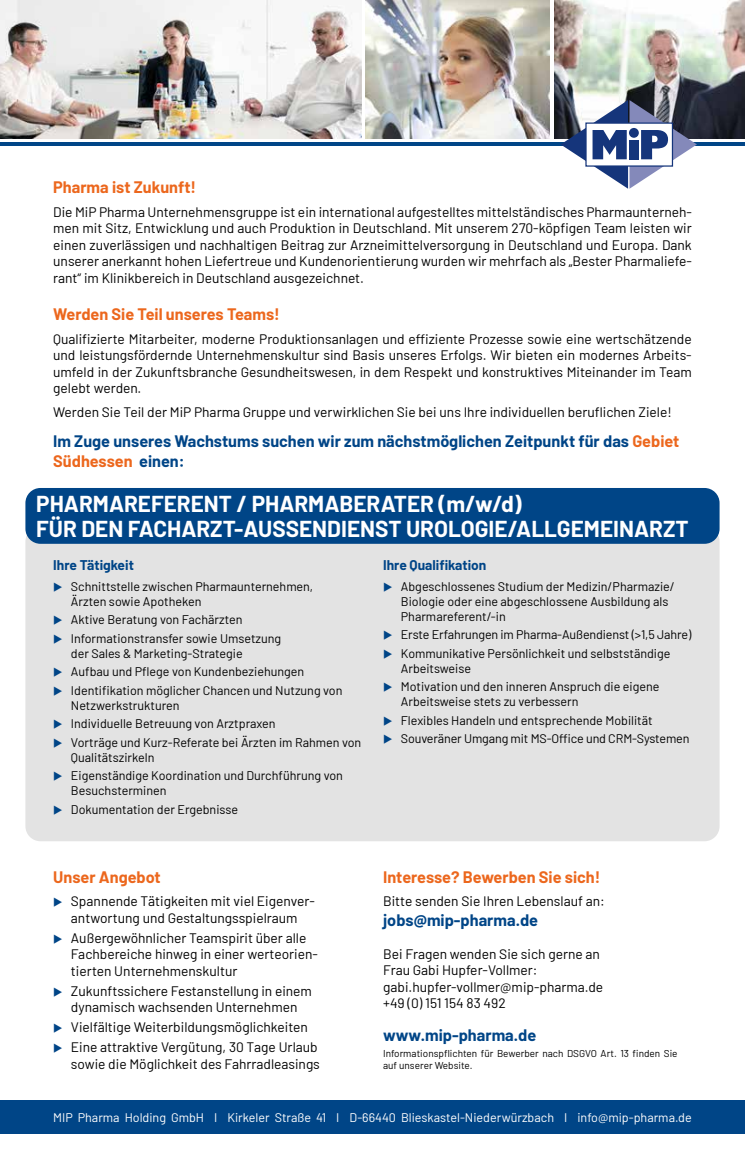
<style>
.page{position:relative;width:745px;height:1152px;background:#fff}
.page>*{position:absolute;margin:0;border:0;box-sizing:border-box;transform-origin:0 0}
.t1{font:700 22.5px/25px "Barlow";color:#fff}
.t2{font:700 16.25px/19.5px "Barlow";color:#004587}
.t3{font:700 16.25px "Barlow";color:#ec671d}
.t4{font:13.75px/16.5px "Barlow";color:#000}
.t5{font:700 13.75px "Barlow";color:#004587}
.t6{font:12.5px/18.5px "Barlow";color:#000}
.t7{font:12.5px "Barlow";color:#fff}
.t8{font:10px/12px "Barlow";color:#000}
.s1{color:#ec671d}
</style>
<div class="page">
<img style="left:0;top:0;width:361px;height:138px">
<img style="left:554px;top:0;width:190px;height:138px">
<hr style="left:0;top:142px;width:744px;height:3px;background:#004587">
<svg style="left:560px;top:100px;width:136px;height:89px"></svg>
<div style="left:628px;top:140px;width:10px;height:19px;background:#15357b"></div>
<div style="left:628px;top:128px;width:10px;height:10px;background:#15357b;border-radius:50%"></div>
<img style="left:365px;top:0;width:184px;height:138px">
<div style="left:0;top:1100px;width:744px;height:33px;background:#004587"></div>
<div style="left:25px;top:526px;width:694px;height:315px;background:#e3e3e3;border-radius:15px"></div>
<div style="left:25px;top:488px;width:694px;height:56px;background:#004587;border-radius:15px"></div>
<p class="t3" style="left:53px;top:175px;width:144px">Pharma ist Zukunft!</p>
<p class="t4" style="left:53px;top:203px;width:639px;text-align:justify">Die MiP Pharma Unternehmensgruppe ist ein international aufgestelltes mittelständisches Pharmaunterneh&shy;men mit Sitz, Entwicklung und auch Produktion in Deutschland. Mit unserem 270-köpfigen Team leisten wir einen zuverlässigen und nachhaltigen Beitrag zur Arzneimittelversorgung in Deutschland und Europa. Dank unserer anerkannt hohen Liefertreue und Kundenorientierung wurden wir mehrfach als „Bester Pharmaliefe&shy;rant“ im Klinikbereich in Deutschland ausgezeichnet.</p>
<p class="t3" style="left:53px;top:302px;width:228px">Werden Sie Teil unseres Teams!</p>
<p class="t4" style="left:53px;top:329px;width:639px;text-align:justify">Qualifizierte Mitarbeiter, moderne Produktionsanlagen und effiziente Prozesse sowie eine wertschätzende und leistungsfördernde Unternehmenskultur sind Basis unseres Erfolgs. Wir bieten ein modernes Arbeits&shy;umfeld in der Zukunftsbranche Gesundheitswesen, in dem Respekt und konstruktives Miteinander im Team gelebt werden.</p>
<p class="t4" style="left:53px;top:402px;width:619px">Werden Sie Teil der MiP Pharma Gruppe und verwirklichen Sie bei uns Ihre individuellen beruflichen Ziele!</p>
<p class="t2" style="left:53px;top:430px;width:627px">Im Zuge unseres Wachstums suchen wir zum nächstmöglichen Zeitpunkt für das <span class="s1">Gebiet<br>Südhessen</span> einen:</p>
<h1 class="t1" style="left:36px;top:489px;width:653px">PHARMAREFERENT / PHARMABERATER (m/w/d)<br>FÜR DEN FACHARZT-AUSSENDIENST UROLOGIE/ALLGEMEINARZT</h1>
<p class="t5" style="left:53px;top:555px;width:82px">Ihre Tätigkeit</p>
<p class="t5" style="left:383px;top:555px;width:105px">Ihre Qualifikation</p>
<p class="t6" style="left:71px;top:577px;width:243px;line-height:15px">Schnittstelle zwischen Pharmaunternehmen,<br>Ärzten sowie Apotheken</p>
<p class="t6" style="left:71px;top:609px;width:212px">Aktive Beratung von Fachärzten<br>Informationstransfer sowie Umsetzung</p>
<p class="t6" style="left:71px;top:643px;width:273px">der Sales &amp; Marketing-Strategie<br>Aufbau und Pflege von Kundenbeziehungen<br>Identifikation möglicher Chancen und Nutzung von</p>
<p class="t6" style="left:71px;top:695px;width:292px">Netzwerkstrukturen<br>Individuelle Betreuung von Arztpraxen<br>Vorträge und Kurz-Referate bei Ärzten im Rahmen von</p>
<p class="t6" style="left:71px;top:747px;width:273px">Qualitätszirkeln<br>Eigenständige Koordination und Durchführung von</p>
<p class="t6" style="left:71px;top:780px;width:168px">Besuchsterminen<br>Dokumentation der Ergebnisse</p>
<p class="t6" style="left:400px;top:577px;width:275px;line-height:15px">Abgeschlossenes Studium der Medizin/Pharmazie/<br>Biologie oder eine abgeschlossene Ausbildung als<br>Pharmareferent/-in</p>
<p class="t6" style="left:400px;top:624px;width:292px">Erste Erfahrungen im Pharma-Außendienst (&gt;1,5 Jahre)<br>Kommunikative Persönlichkeit und selbstständige</p>
<p class="t6" style="left:400px;top:658px;width:260px">Arbeitsweise<br>Motivation und den inneren Anspruch die eigene</p>
<p class="t6" style="left:400px;top:691px;width:290px">Arbeitsweise stets zu verbessern<br>Flexibles Handeln und entsprechende Mobilität<br>Souveräner Umgang mit MS-Office und CRM-Systemen</p>
<p class="t3" style="left:53px;top:865px;width:109px">Unser Angebot</p>
<p class="t4" style="left:71px;top:892px;width:245px">Spannende Tätigkeiten mit viel Eigenver&shy;antwortung und Gestaltungsspielraum</p>
<p class="t4" style="left:71px;top:928px;width:248px">Außergewöhnlicher Teamspirit über alle<br>Fachbereiche hinweg in einer werteorien&shy;tierten Unternehmenskultur</p>
<p class="t4" style="left:71px;top:981px;width:242px">Zukunftssichere Festanstellung in einem dynamisch wachsenden Unternehmen</p>
<p class="t4" style="left:71px;top:1016px;width:248px;line-height:20px">Vielfältige Weiterbildungsmöglichkeiten<br>Eine attraktive Vergütung, 30 Tage Urlaub</p>
<p class="t4" style="left:71px;top:1054px;width:250px">sowie die Möglichkeit des Fahrradleasings</p>
<p class="t3" style="left:383px;top:865px;width:218px">Interesse? Bewerben Sie sich!</p>
<p class="t4" style="left:383px;top:892px;width:223px">Bitte senden Sie Ihren Lebenslauf an:</p>
<p class="t2" style="left:383px;top:909px;width:156px">jobs@mip-pharma.de</p>
<p class="t4" style="left:383px;top:944px;width:221px">Bei Fragen wenden Sie sich gerne an<br>Frau Gabi Hupfer-Vollmer: gabi.hupfer-vollmer@mip-pharma.de +49 (0) 151 154 83 492</p>
<p class="t2" style="left:383px;top:1024px;width:154px">www.mip-pharma.de</p>
<p class="t8" style="left:383px;top:1046px;width:296px">Informationspflichten für Bewerber nach DSGVO Art. 13 finden Sie auf unserer Website.</p>
<p class="t7" style="left:53px;top:1108px;width:639px">MIP Pharma Holding GmbH I Kirkeler Straße 41 I D-66440 Blieskastel-Niederwürzbach I info@mip-pharma.de</p>
</div>
